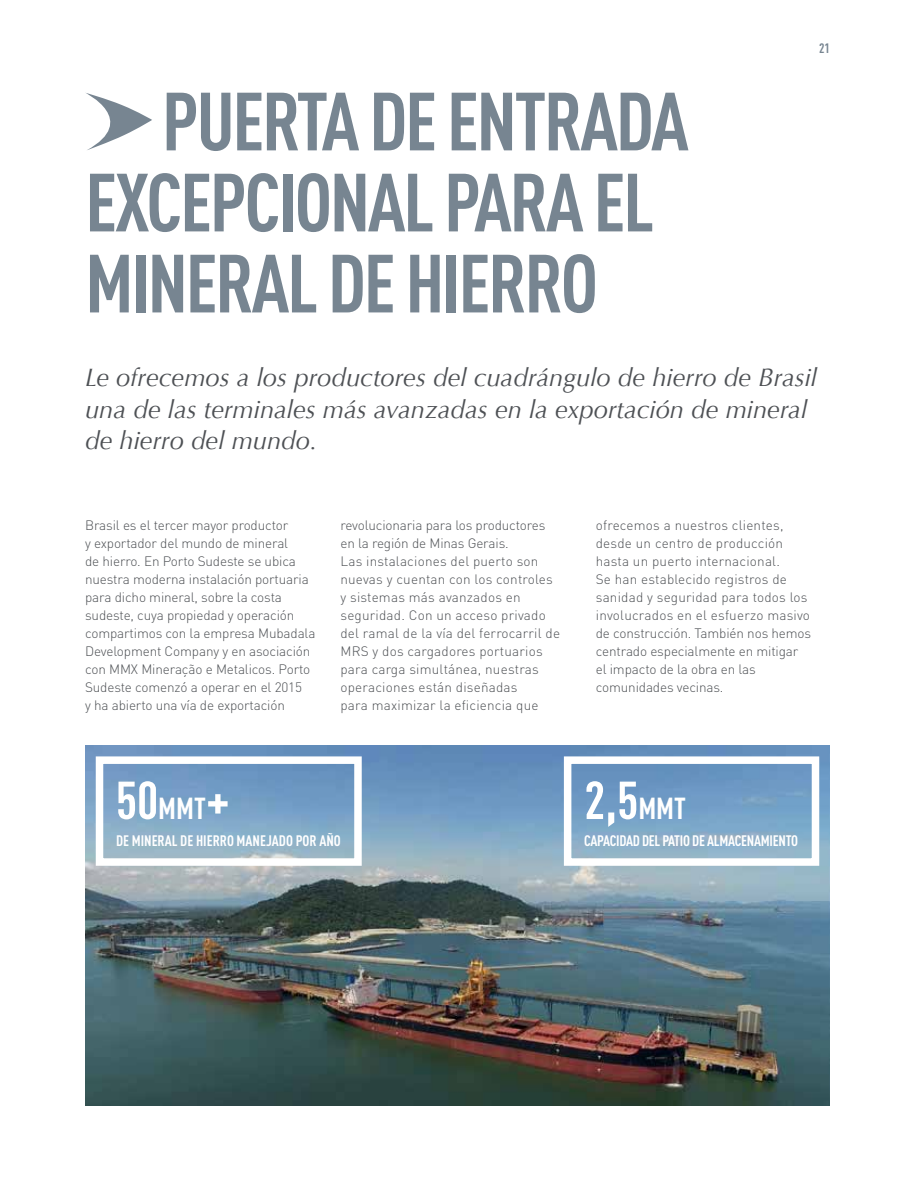
<style>
.page{position:relative;width:915px;height:1191px;background:#fff}
.page>*{position:absolute;margin:0;border:0;box-sizing:border-box;transform-origin:0 0}
.t1{font:700 81px/81px "DIN Cond";letter-spacing:-.03em;color:#778591}
.t2{font:700 52.5px "DIN Cond";color:#fff}
.t3{font:italic 25.5px/31.5px "Optima";color:#4d5054}
.t4{font:700 15px "DIN Cond";letter-spacing:-.02em;color:#fff}
.t5{font:700 15px "DIN Cond";color:#fff}
.t6{font:300 13.5px/18px "DIN";letter-spacing:.015em;color:#4d5054}
.t7{font:300 13.5px/18px "DIN";letter-spacing:-.01em;color:#4d5054}
.t8{font:700 13.5px "DIN Cond";color:#778591}
.s1{font-size:30px}
</style>
<div class="page">
<img style="left:85px;top:746px;width:744px;height:360px">
<svg style="left:86px;top:93px;width:66px;height:57px"></svg>
<div style="left:563px;top:756px;width:256px;height:109px;border:8px solid #fff"></div>
<div style="left:96px;top:756px;width:265px;height:109px;border:8px solid #fff"></div>
<h1 class="t1" style="left:85px;top:79px;width:605px;text-indent:77px">PUERTA DE ENTRADA<br>EXCEPCIONAL PARA EL<br>MINERAL DE HIERRO</h1>
<p class="t8" style="left:818px;top:40px;width:12px">21</p>
<h3 class="t3" style="left:85px;top:362px;width:733px">Le ofrecemos a los productores del cuadrángulo de hierro de Brasil una de las terminales más avanzadas en la exportación de mineral de hierro del mundo.</h3>
<p class="t7" style="left:85px;top:516px;width:232px">Brasil es el tercer mayor productor<br>y exportador del mundo de mineral<br>de hierro. En Porto Sudeste se ubica nuestra moderna instalación portuaria para dicho mineral, sobre la costa sudeste, cuya propiedad y operación compartimos con la empresa Mubadala Development Company y en asociación con MMX Mineração e Metalicos. Porto Sudeste comenzó a operar en el 2015<br>y ha abierto una vía de exportación</p>
<p class="t6" style="left:340px;top:515px;width:221px">revolucionaria para los productores en la región de Minas Gerais.<br>Las instalaciones del puerto son nuevas y cuentan con los controles y sistemas más avanzados en seguridad. Con un acceso privado del ramal de la vía del ferrocarril de<br>MRS y dos cargadores portuarios para carga simultánea, nuestras operaciones están diseñadas<br>para maximizar la eficiencia que</p>
<p class="t6" style="left:595px;top:515px;width:217px">ofrecemos a nuestros clientes, desde un centro de producción hasta un puerto internacional.<br>Se han establecido registros de sanidad y seguridad para todos los involucrados en el esfuerzo masivo de construcción. También nos hemos centrado especialmente en mitigar el impacto de la obra en las comunidades vecinas.</p>
<h2 class="t2" style="left:116px;top:768px;width:115px">50<span class="s1">MMT</span>+</h2>
<p class="t5" style="left:116px;top:831px;width:226px">DE MINERAL DE HIERRO MANEJADO POR AÑO</p>
<h2 class="t2" style="left:584px;top:768px;width:103px">2,5<span class="s1">MMT</span></h2>
<p class="t4" style="left:584px;top:831px;width:215px">CAPACIDAD DEL PATIO DE ALMACENAMIENTO</p>
</div>
